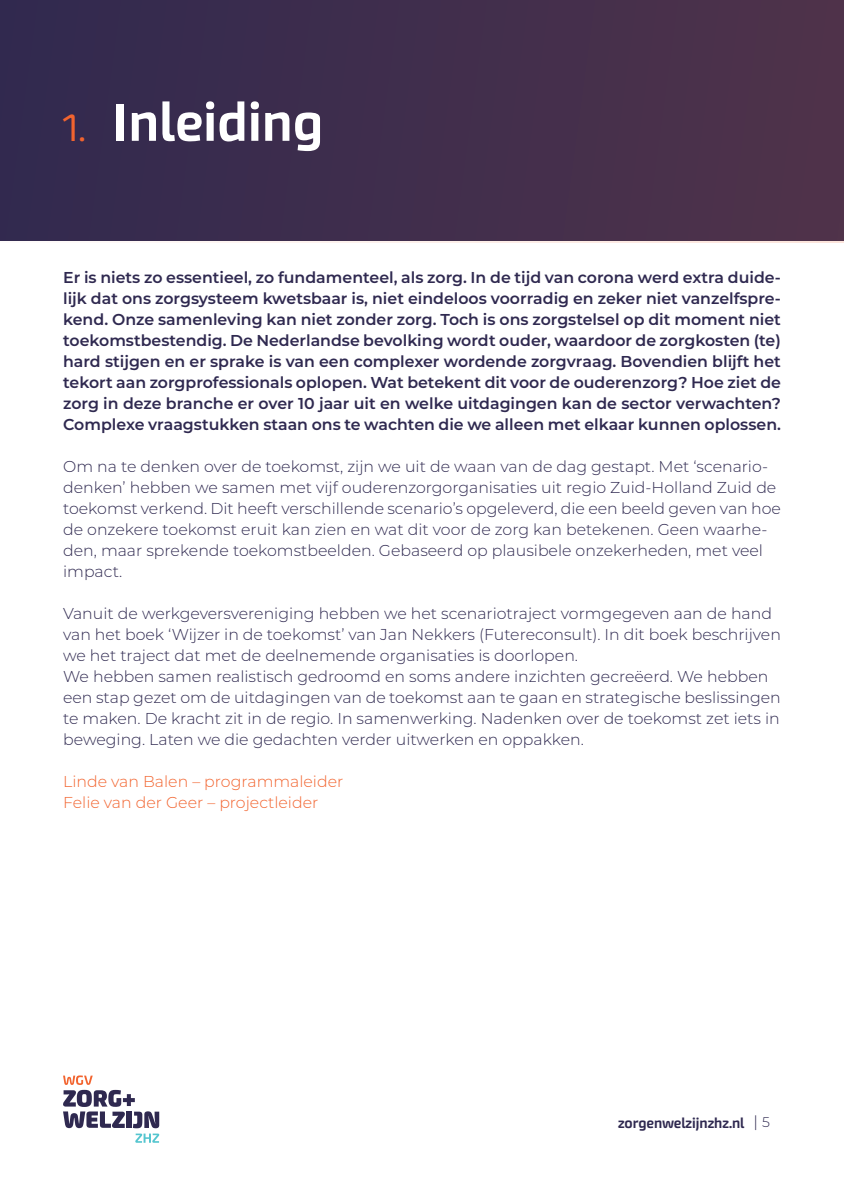
<style>
.page{position:relative;width:844px;height:1191px;background:#fff}
.page>*{position:absolute;margin:0;border:0;box-sizing:border-box;transform-origin:0 0}
.t1{font:500 52.5px "Akceler Aalt";color:#fff}
.t2{font:38.5px "Akceler Aalt";color:#f2642f}
.t3{font:300 15.75px/21px "Montserrat";color:#2f2950}
.t4{font:600 15.75px/21px "Montserrat";color:#2f2950;text-align:justify}
.t5{font:300 15.75px "Montserrat";color:#f2642f}
.t6{font:500 14px "Akceler Aalt";color:#2f2950}
.s1{font-family:"Montserrat";font-weight:300;font-size:15.75px}
.s2{font-family:"Montserrat";font-weight:300}
</style>
<div class="page">
<svg style="left:63px;top:1075px;width:96px;height:67px"></svg>
<div style="left:0;top:0;width:843px;height:243px;background:linear-gradient(to right,#31294f,#4f324a)"></div>
<p class="t2" style="left:63px;top:99px;width:24px">1.</p>
<p class="t1" style="left:113px;top:82px;width:212px">Inleiding</p>
<p class="t4" style="left:63px;top:266px;width:719px">Er is niets zo essentieel, zo fundamenteel, als zorg. In de tijd van corona werd extra duide&shy;lijk dat ons zorgsysteem kwetsbaar is, niet eindeloos voorradig en zeker niet vanzelfspre&shy;kend. Onze samenleving kan niet zonder zorg. Toch is ons zorgstelsel op dit moment niet toekomstbestendig. De Nederlandse bevolking wordt ouder, waardoor de zorgkosten (te) hard stijgen en er sprake is van een complexer wordende zorgvraag. Bovendien blijft het tekort aan zorgprofessionals oplopen. Wat betekent dit voor de ouderenzorg? Hoe ziet de zorg in deze branche er over 10 jaar uit en welke uitdagingen kan de sector verwachten?<br>Complexe vraagstukken staan ons te wachten die we alleen met elkaar kunnen oplossen.</p>
<p class="t3" style="left:63px;top:456px;width:719px">Om na te denken over de toekomst, zijn we uit de waan van de dag gestapt. Met ‘scenario&shy;denken’ hebben we samen met vijf ouderenzorgorganisaties uit regio Zuid-Holland Zuid de toekomst verkend. Dit heeft verschillende scenario’s opgeleverd, die een beeld geven van hoe de onzekere toekomst eruit kan zien en wat dit voor de zorg kan betekenen. Geen waarhe&shy;den, maar sprekende toekomstbeelden. Gebaseerd op plausibele onzekerheden, met veel impact.</p>
<p class="t3" style="left:63px;top:603px;width:719px">Vanuit de werkgeversvereniging hebben we het scenariotraject vormgegeven aan de hand van het boek ‘Wijzer in de toekomst’ van Jan Nekkers (Futereconsult). In dit boek beschrijven we het traject dat met de deelnemende organisaties is doorlopen.</p>
<p class="t3" style="left:63px;top:666px;width:719px">We hebben samen realistisch gedroomd en soms andere inzichten gecreëerd. We hebben een stap gezet om de uitdagingen van de toekomst aan te gaan en strategische beslissingen te maken. De kracht zit in de regio. In samenwerking. Nadenken over de toekomst zet iets in beweging. Laten we die gedachten verder uitwerken en oppakken.</p>
<p class="t5" style="left:63px;top:771px;width:281px">Linde van Balen – programmaleider</p>
<p class="t5" style="left:63px;top:792px;width:256px">Felie van der Geer – projectleider</p>
<p class="t6" style="left:618px;top:1112px;width:153px">zorgenwelzijnzhz.nl <span class="s1">|</span> <span class="s2">5</span></p>
</div>
